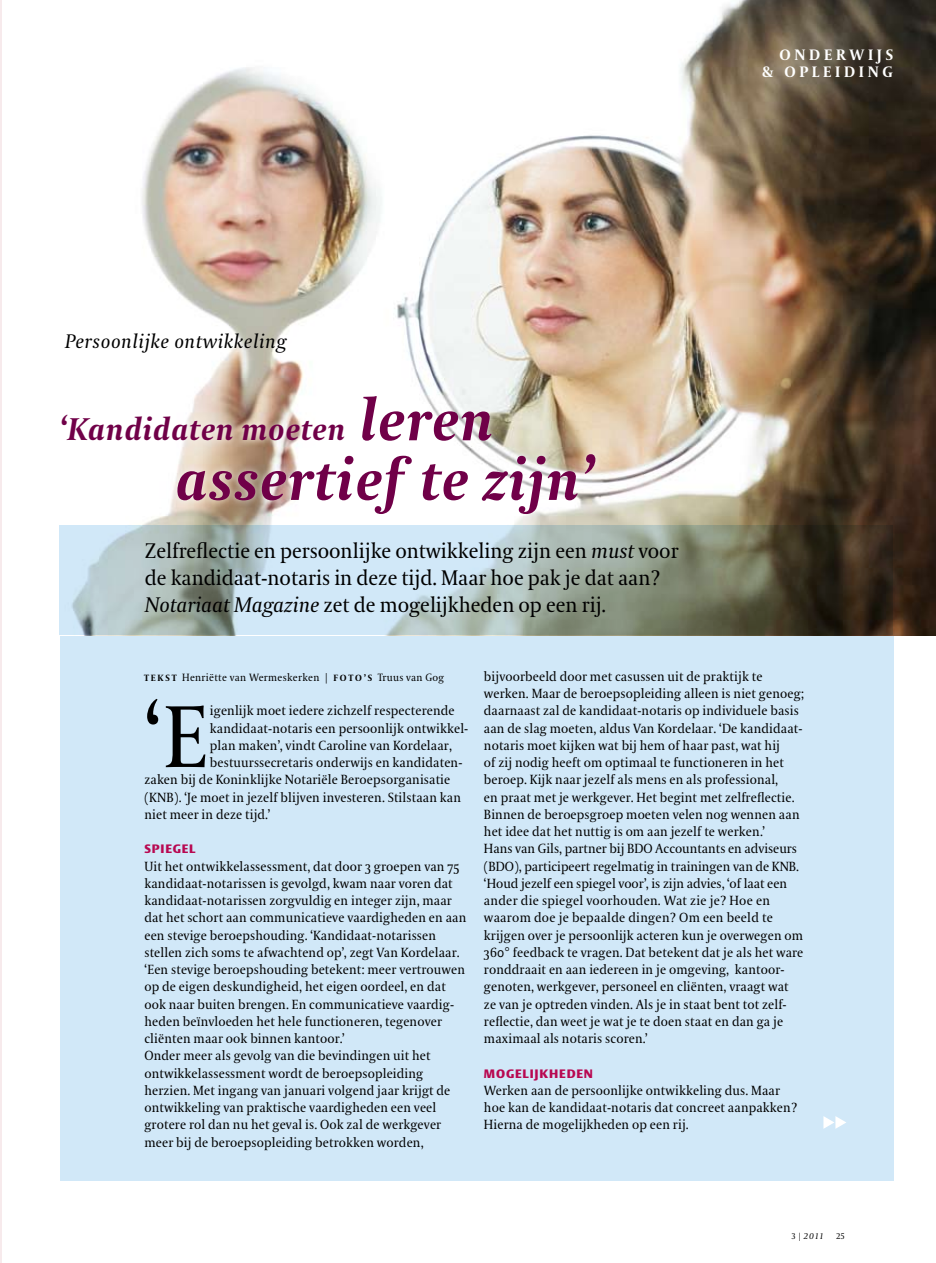
<style>
.page{position:relative;width:936px;height:1263px;background:#fff}
.page>*{position:absolute;margin:0;border:0;box-sizing:border-box;transform-origin:0 0}
.t1{font:87.3px "VPRO Coranto";color:#000}
.t2{font:italic 700 58.35px "VPRO Coranto";letter-spacing:.02em;color:#700048}
.t3{font:italic 700 31.2px "VPRO Coranto";letter-spacing:.02em;color:#700048}
.t4{font:21px/27px "VPRO Coranto";color:#000}
.t5{font:italic 19.5px "VPRO Coranto";letter-spacing:.03em;color:#000}
.t6{font:700 15px/17.2px "VPRO Coranto";color:#fff}
.t7{font:13.2px/17.2px "VPRO Coranto";letter-spacing:.01em;color:#000}
.t8{font:700 12px "VPRO Vesta";letter-spacing:.07em;color:#b80851}
.t9{font:10.5px "VPRO Coranto";letter-spacing:.03em;color:#000}
.t10{font:700 9px "VPRO Coranto";color:#000}
.t11{font:italic 8.25px "VPRO Coranto";color:#000}
.t12{font:8.25px "VPRO Coranto Cn";color:#000}
.s1{font-size:58.35px}
.s2{font-style:italic}
.s3{font-weight:700;font-size:9px}
.s4{font-family:"VPRO Coranto Cn";font-style:normal}
</style>
<div class="page">
<hr style="left:0;top:0;width:1px;height:1263px;background:#f7eaec">
<div style="left:60px;top:76px;width:833px;height:1105px;background:#d1e8f8"></div>
<img style="left:59px;top:0;width:876px;height:635px">
<svg style="left:60px;top:526px;width:832px;height:109px"></svg>
<div style="left:55px;top:389px;width:547px;height:131px;background:#fff;opacity:.8"></div>
<svg style="left:823px;top:1116px;width:23px;height:13px"></svg>
<p class="t6" style="left:762px;top:46px;width:46px;text-indent:17px">ONDERWIJS &amp; OPLEIDIN</p>
<p class="t6" style="left:882px;top:63px;width:12px">G</p>
<h3 class="t5" style="left:65px;top:329px;width:223px">Persoonlijke ontwikkeling</h3>
<h3 class="t3" style="left:60px;top:410px;width:435px">‘Kandidaten moeten <span class="s1">leren</span></h3>
<h2 class="t2" style="left:175px;top:444px;width:420px">assertief te zijn’</h2>
<h3 class="t4" style="left:145px;top:537px;width:535px">Zelfreflectie en persoonlijke ontwikkeling zijn een <span class="s2">must</span> voor de kandidaat-notaris in deze tijd. Maar hoe pak je dat aan?<br><span class="s2">Notariaat Magazine</span> zet de mogelijkheden op een rij.</h3>
<p class="t10" style="left:144px;top:672px;width:15px">TEKST</p>
<p class="t9" style="left:182px;top:671px;width:166px">Henriëtte van Wermeskerken | <span class="s3">F OTO</span></p>
<p class="t9" style="left:364px;top:671px;width:82px"><span class="s3">’ S</span> Truus van Gog</p>
<h1 class="t1" style="left:144px;top:685px;width:66px">‘E</h1>
<p class="t7" style="left:210px;top:702px;width:246px">igenlijk moet iedere zichzelf respecterende</p>
<p class="t7" style="left:210px;top:719px;width:260px">kandidaat-notaris een persoonlijk ontwikkel-</p>
<p class="t7" style="left:210px;top:737px;width:243px">plan maken’, vindt Caroline van Kordelaar,</p>
<p class="t7" style="left:210px;top:754px;width:254px">bestuurssecretaris onderwijs en kandidaten-</p>
<p class="t7" style="left:144px;top:771px;width:307px">zaken bij de Koninklijke Notariële Beroepsorganisatie</p>
<p class="t7" style="left:144px;top:788px;width:318px">(KNB). ‘Je moet in jezelf blijven investeren. Stilstaan kan</p>
<p class="t7" style="left:144px;top:806px;width:127px">niet meer in deze tijd.’</p>
<p class="t8" style="left:144px;top:844px;width:53px">SPIEGEL</p>
<p class="t7" style="left:144px;top:857px;width:323px">Uit het ontwikkelassessment, dat door 3 groepen van 75 kandidaat-notarissen is gevolgd, kwam naar voren dat kandidaat-notarissen zorgvuldig en integer zijn, maar dat het schort aan communicatieve vaardigheden en aan een stevige beroepshouding. ‘Kandidaat-notarissen stellen zich soms te afwachtend op’, zegt Van Kordelaar. ‘Een stevige beroepshouding betekent: meer vertrouwen op de eigen deskundigheid, het eigen oordeel, en dat ook naar buiten brengen. En communicatieve vaardig&shy;heden beïnvloeden het hele functioneren, tegenover cliënten maar ook binnen kantoor.’<br>Onder meer als gevolg van die bevindingen uit het ontwikkelassessment wordt de beroepsopleiding herzien. Met ingang van januari volgend jaar krijgt de ontwikkeling van praktische vaardigheden een veel grotere rol dan nu het geval is. Ook zal de werkgever meer bij de beroepsopleiding betrokken worden,</p>
<p class="t7" style="left:484px;top:668px;width:322px">bijvoorbeeld door met casussen uit de praktijk te werken. Maar de beroepsopleiding alleen is niet genoeg; daarnaast zal de kandidaat-notaris op individuele basis aan de slag moeten, aldus Van Kordelaar. ‘De kandidaat&shy;notaris moet kijken wat bij hem of haar past, wat hij<br>of zij nodig heeft om optimaal te functioneren in het beroep. Kijk naar jezelf als mens en als professional,<br>en praat met je werkgever. Het begint met zelfreflectie.<br>Binnen de beroepsgroep moeten velen nog wennen aan het idee dat het nuttig is om aan jezelf te werken.’<br>Hans van Gils, partner bij BDO Accountants en adviseurs (BDO), participeert regelmatig in trainingen van de KNB. ‘Houd jezelf een spiegel voor’, is zijn advies, ‘of laat een ander die spiegel voorhouden. Wat zie je? Hoe en waarom doe je bepaalde dingen? Om een beeld te krijgen over je persoonlijk acteren kun je overwegen om 360° feedback te vragen. Dat betekent dat je als het ware ronddraait en aan iedereen in je omgeving, kantoor&shy;genoten, werkgever, personeel en cliënten, vraagt wat ze van je optreden vinden. Als je in staat bent tot zelf&shy;reflectie, dan weet je wat je te doen staat en dan ga je maximaal als notaris scoren.’</p>
<p class="t8" style="left:484px;top:1068px;width:11px">MOG</p>
<p class="t8" style="left:515px;top:1068px;width:79px">ELIJKHEDEN</p>
<p class="t7" style="left:484px;top:1082px;width:315px">Werken aan de persoonlijke ontwikkeling dus. Maar hoe kan de kandidaat-notaris dat concreet aanpakken?<br>Hierna de mogelijkheden op een rij.</p>
<p class="t11" style="left:791px;top:1231px;width:33px"><span class="s4">3 |</span> 2011</p>
<p class="t12" style="left:836px;top:1231px;width:10px">25</p>
</div>
